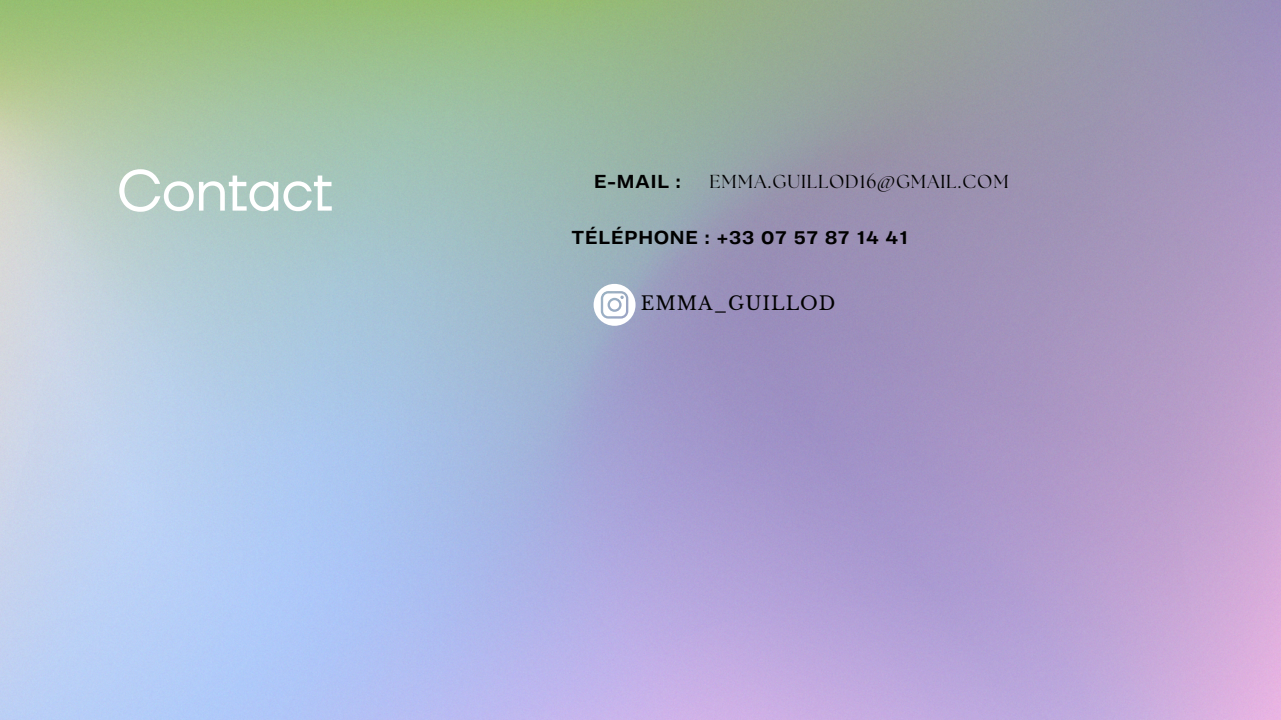
<style>
.page{position:relative;width:1281px;height:720px;background:#fff}
.page>*{position:absolute;margin:0;border:0;box-sizing:border-box;transform-origin:0 0}
.t1{font:57.5px "TT Firs Neue";letter-spacing:-.02em;color:#fff}
.t2{font:700 18.75px "Body Text Fit";letter-spacing:.05em;color:#000}
.t3{font:18.75px "The Seasons";letter-spacing:.05em;color:#000}
.t4{font:18.75px "Libre Baskerville";letter-spacing:.05em;color:#000}
</style>
<div class="page">
<svg style="left:593px;top:284px;width:42px;height:42px"></svg>
<h1 class="t1" style="left:117px;top:156px;width:218px">Contact</h1>
<p class="t2" style="left:594px;top:170px;width:88px">E-MAIL :</p>
<p class="t3" style="left:709px;top:173px;width:301px">EMMA.GUILLOD16@GMAIL.COM</p>
<p class="t2" style="left:572px;top:226px;width:338px">TÉLÉPHONE : +33 07 57 87 14 41</p>
<p class="t4" style="left:641px;top:292px;width:196px">EMMA_GUILLOD</p>
</div>
